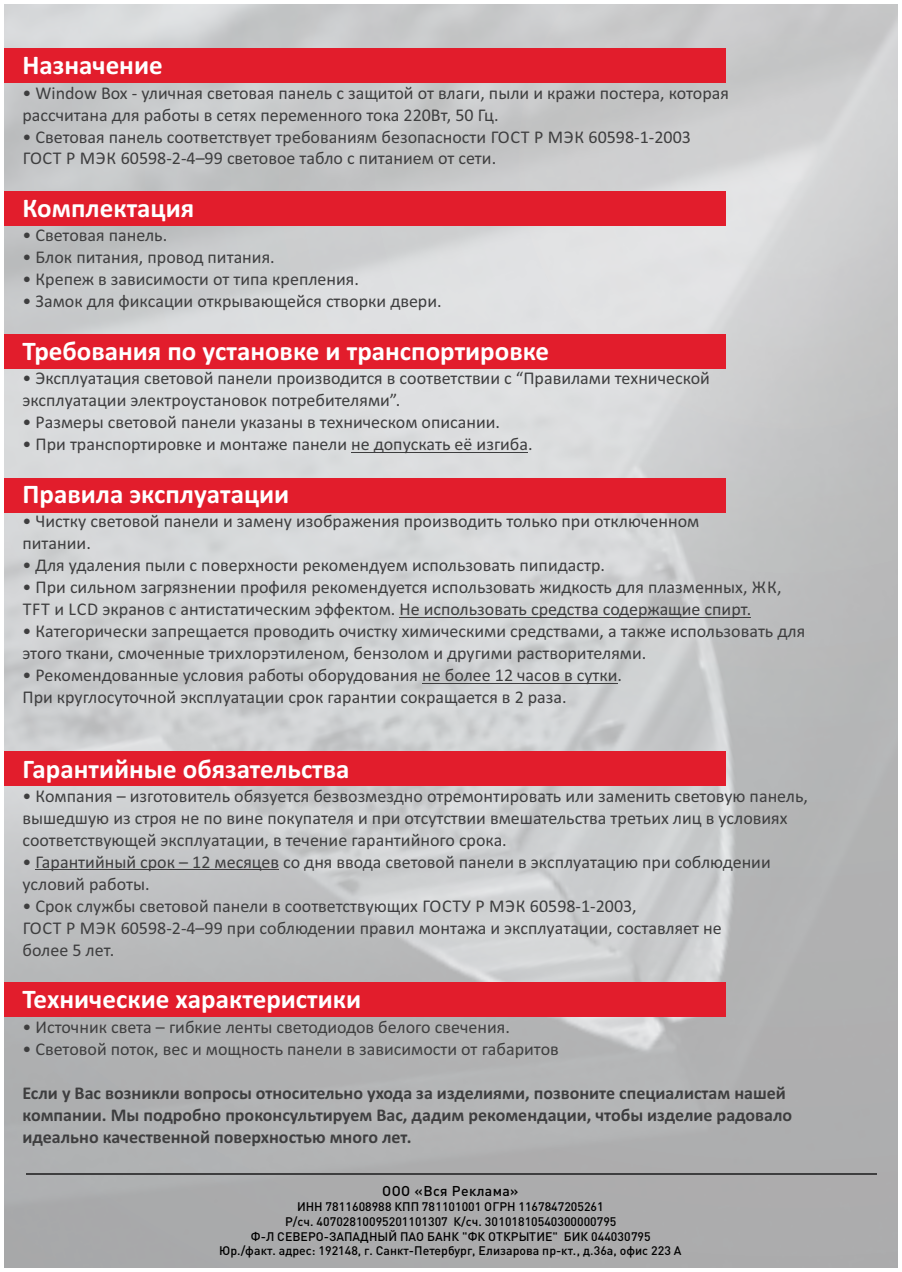
<style>
.page{position:relative;width:902px;height:1272px;background:#fff}
.page>*{position:absolute;margin:0;border:0;box-sizing:border-box;transform-origin:0 0}
.t1{font:700 27px "Calibri";color:#fff}
.t2{font:18px/21.9px "Calibri";color:#3e3e3f}
.t3{font:700 18px/21.9px "Calibri";color:#3e3e3f}
.t4{font:500 14.1px "DIN Pro";letter-spacing:.03em;color:#000}
.t5{font:500 12.3px/14.9px "DIN Pro";letter-spacing:.005em;color:#000;text-align:center}
</style>
<div class="page">
<img style="left:4px;top:4px;width:893px;height:1263px">
<hr style="left:26px;top:1173px;width:850px;height:1px;background:#3e3e3f">
<div style="left:4px;top:49px;width:722px;height:34px;background:#e21d2c"></div>
<div style="left:4px;top:192px;width:722px;height:34px;background:#e21d2c"></div>
<div style="left:4px;top:335px;width:722px;height:34px;background:#e21d2c"></div>
<div style="left:4px;top:478px;width:722px;height:34px;background:#e21d2c"></div>
<div style="left:4px;top:751px;width:722px;height:34px;background:#e21d2c"></div>
<div style="left:4px;top:982px;width:722px;height:34px;background:#e21d2c"></div>
<hr style="left:351px;top:452px;width:177px;height:1px;background:#3e3e3f">
<hr style="left:399px;top:616px;width:352px;height:1px;background:#3e3e3f">
<hr style="left:422px;top:682px;width:195px;height:1px;background:#3e3e3f">
<hr style="left:36px;top:869px;width:243px;height:1px;background:#3e3e3f">
<h1 class="t1" style="left:22px;top:54px;width:142px">Назначение</h1>
<p class="t2" style="left:22px;top:83px;width:708px">• Window Box - уличная световая панель с защитой от влаги, пыли и кражи постера, которая рассчитана для работы в сетях переменного тока 220Вт, 50 Гц.</p>
<p class="t2" style="left:22px;top:127px;width:670px">• Световая панель соответствует требованиям безопасности ГОСТ Р МЭК 60598-1-2003<br>ГОСТ Р МЭК 60598-2-4–99 световое табло с питанием от сети.</p>
<h1 class="t1" style="left:22px;top:197px;width:173px">Комплектация</h1>
<p class="t2" style="left:22px;top:226px;width:146px">• Световая панель.</p>
<p class="t2" style="left:22px;top:248px;width:254px">• Блок питания, провод питания.</p>
<p class="t2" style="left:22px;top:270px;width:338px">• Крепеж в зависимости от типа крепления.</p>
<p class="t2" style="left:22px;top:292px;width:420px">• Замок для фиксации открывающейся створки двери.</p>
<h1 class="t1" style="left:22px;top:339px;width:528px">Требования по установке и транспортировке</h1>
<p class="t2" style="left:22px;top:369px;width:689px">• Эксплуатация световой панели производится в соответствии с “Правилами технической эксплуатации электроустановок потребителями”.</p>
<p class="t2" style="left:22px;top:413px;width:479px">• Размеры световой панели указаны в техническом описании.</p>
<p class="t2" style="left:22px;top:435px;width:511px">• При транспортировке и монтаже панели не допускать её изгиба.</p>
<h1 class="t1" style="left:22px;top:482px;width:268px">Правила эксплуатации</h1>
<p class="t2" style="left:22px;top:511px;width:678px">• Чистку световой панели и замену изображения производить только при отключенном питании.</p>
<p class="t2" style="left:22px;top:555px;width:584px">• Для удаления пыли с поверхности рекомендуем использовать пипидастр.</p>
<p class="t2" style="left:22px;top:577px;width:760px">• При сильном загрязнении профиля рекомендуется использовать жидкость для плазменных, ЖК,<br>TFT и LCD экранов с антистатическим эффектом. Не использовать средства содержащие спирт.</p>
<p class="t2" style="left:22px;top:621px;width:784px">• Категорически запрещается проводить очистку химическими средствами, а также использовать для этого ткани, смоченные трихлорэтиленом, бензолом и другими растворителями.</p>
<p class="t2" style="left:22px;top:665px;width:601px">• Рекомендованные условия работы оборудования не более 12 часов в сутки.<br>При круглосуточной эксплуатации срок гарантии сокращается в 2 раза.</p>
<h1 class="t1" style="left:22px;top:757px;width:328px">Гарантийные обязательства</h1>
<p class="t2" style="left:22px;top:786px;width:787px">• Компания – изготовитель обязуется безвозмездно отремонтировать или заменить световую панель, вышедшую из строя не по вине покупателя и при отсутствии вмешательства третьих лиц в условиях соответствующей эксплуатации, в течение гарантийного срока.</p>
<p class="t2" style="left:22px;top:852px;width:749px">• Гарантийный срок – 12 месяцев со дня ввода световой панели в эксплуатацию при соблюдении условий работы.</p>
<p class="t2" style="left:22px;top:896px;width:700px">• Срок службы световой панели в соответствующих ГОСТУ Р МЭК 60598-1-2003,<br>ГОСТ Р МЭК 60598-2-4–99 при соблюдении правил монтажа и эксплуатации, составляет не более 5 лет.</p>
<h1 class="t1" style="left:22px;top:988px;width:340px">Технические характеристики</h1>
<p class="t2" style="left:22px;top:1017px;width:489px">• Источник света – гибкие ленты светодиодов белого свечения.</p>
<p class="t2" style="left:22px;top:1039px;width:537px">• Световой поток, вес и мощность панели в зависимости от габаритов</p>
<p class="t3" style="left:22px;top:1083px;width:771px">Если у Вас возникли вопросы относительно ухода за изделиями, позвоните специалистам нашей компании. Мы подробно проконсультируем Вас, дадим рекомендации, чтобы изделие радовало идеально качественной поверхностью много лет.</p>
<p class="t4" style="left:382px;top:1185px;width:138px">ООО «Вся Реклама»</p>
<p class="t5" style="left:219px;top:1200px;width:464px">ИНН 7811608988 КПП 781101001 ОГРН 1167847205261<br>Р/сч. 40702810095201101307 К/сч. 30101810540300000795<br>Ф-Л СЕВЕРО-ЗАПАДНЫЙ ПАО БАНК "ФК ОТКРЫТИЕ" БИК 044030795<br>Юр./факт. адрес: 192148, г. Санкт-Петербург, Елизарова пр-кт., д.36а, офис 223 А</p>
</div>
